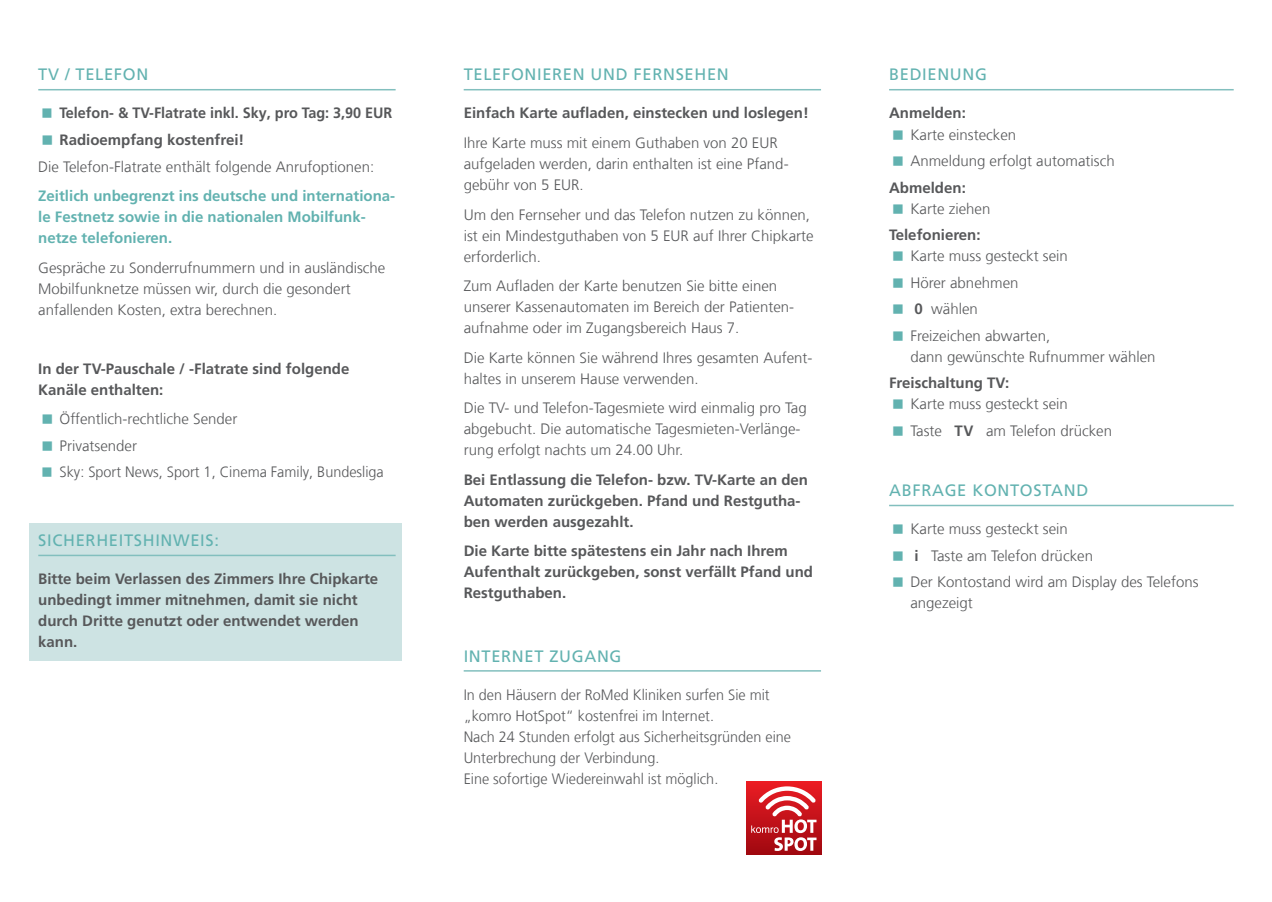
<style>
.page{position:relative;width:1272px;height:902px;background:#fff}
.page>*{position:absolute;margin:0;border:0;box-sizing:border-box;transform-origin:0 0}
.t1{font:16.5px "Frutiger LT Com";letter-spacing:.04em;color:#62b2b0}
.t2{font:300 15px/21px "Frutiger LT Com";color:#57585a}
.t3{font:700 15px/21px "Frutiger LT Com";color:#57585a}
.t4{font:300 15px/21px "Frutiger LT Com";color:#57585a;scale:.96 1}
.t5{font:700 15px/21px "Frutiger LT Com";color:#62b2b0}
.t6{font:700 15px/26.5px "Frutiger LT Com";color:#57585a;scale:.96 1}
.s1{font-weight:700}
</style>
<div class="page">
<div style="left:30px;top:523px;width:372px;height:137px;background:#cde3e3"></div>
<hr style="left:38px;top:89px;width:357px;height:1px;background:#82bfbe">
<hr style="left:38px;top:554px;width:357px;height:2px;background:#82bfbe">
<hr style="left:463px;top:89px;width:358px;height:1px;background:#82bfbe">
<hr style="left:463px;top:670px;width:358px;height:1px;background:#82bfbe">
<hr style="left:889px;top:89px;width:344px;height:1px;background:#82bfbe">
<hr style="left:889px;top:504px;width:344px;height:2px;background:#82bfbe">
<div style="left:746px;top:781px;width:75px;height:73px;background:linear-gradient(to bottom,#eb1c23,#a10e16)"></div>
<svg style="left:751px;top:786px;width:65px;height:64px"></svg>
<p class="t1" style="left:38px;top:65px;width:111px">TV / TELEFON</p>
<p class="t6" style="left:60px;top:100px;width:348px">Telefon- &amp; TV-Flatrate inkl. Sky, pro Tag: 3,90 EUR<br>Radioempfang kostenfrei!</p>
<p class="t2" style="left:38px;top:156px;width:337px">Die Telefon-Flatrate enthält folgende Anrufoptionen:</p>
<p class="t5" style="left:38px;top:185px;width:358px">Zeitlich unbegrenzt ins deutsche und internationa&shy;le Festnetz sowie in die nationalen Mobilfunk&shy;netze telefonieren.</p>
<p class="t2" style="left:38px;top:257px;width:349px">Gespräche zu Sonderrufnummern und in ausländische<br>Mobilfunknetze müssen wir, durch die gesondert anfallenden Kosten, extra berechnen.</p>
<p class="t3" style="left:38px;top:358px;width:312px">In der TV-Pauschale / -Flatrate sind folgende<br>Kanäle enthalten:</p>
<p class="t2" style="left:60px;top:406px;width:326px;line-height:26.5px">Öffentlich-rechtliche Sender<br>Privatsender<br>Sky: Sport News, Sport 1, Cinema Family, Bundesliga</p>
<p class="t1" style="left:38px;top:530px;width:182px">SICHERHEITSHINWEIS:</p>
<p class="t3" style="left:38px;top:568px;width:341px">Bitte beim Verlassen des Zimmers Ihre Chipkarte unbedingt immer mitnehmen, damit sie nicht durch Dritte genutzt oder entwendet werden kann.</p>
<p class="t1" style="left:463px;top:65px;width:266px">TELEFONIEREN UND FERNSEHEN</p>
<p class="t3" style="left:463px;top:103px;width:347px">Einfach Karte aufladen, einstecken und loslegen!</p>
<p class="t2" style="left:463px;top:132px;width:325px">Ihre Karte muss mit einem Guthaben von 20 EUR aufgeladen werden, darin enthalten ist eine Pfand&shy;gebühr von 5 EUR.</p>
<p class="t2" style="left:463px;top:204px;width:351px">Um den Fernseher und das Telefon nutzen zu können, ist ein Mindestguthaben von 5 EUR auf Ihrer Chipkarte erforderlich.</p>
<p class="t2" style="left:463px;top:275px;width:331px">Zum Aufladen der Karte benutzen Sie bitte einen unserer Kassenautomaten im Bereich der Patienten&shy;aufnahme oder im Zugangsbereich Haus 7.</p>
<p class="t2" style="left:463px;top:347px;width:350px">Die Karte können Sie während Ihres gesamten Aufent&shy;haltes in unserem Hause verwenden.</p>
<p class="t2" style="left:463px;top:397px;width:344px">Die TV- und Telefon-Tagesmiete wird einmalig pro Tag abgebucht. Die automatische Tagesmieten-Verlänge&shy;rung erfolgt nachts um 24.00 Uhr.</p>
<p class="t3" style="left:463px;top:469px;width:346px">Bei Entlassung die Telefon- bzw. TV-Karte an den<br>Automaten zurückgeben. Pfand und Restgutha&shy;ben werden ausgezahlt.</p>
<p class="t3" style="left:463px;top:540px;width:351px">Die Karte bitte spätestens ein Jahr nach Ihrem<br>Aufenthalt zurückgeben, sonst verfällt Pfand und<br>Restguthaben.</p>
<p class="t1" style="left:463px;top:646px;width:159px">INTERNET ZUGANG</p>
<p class="t4" style="left:463px;top:684px;width:342px">In den Häusern der RoMed Kliniken surfen Sie mit „komro HotSpot“ kostenfrei im Internet.<br>Nach 24 Stunden erfolgt aus Sicherheitsgründen eine Unterbrechung der Verbindung.<br>Eine sofortige Wiedereinwahl ist möglich.</p>
<p class="t1" style="left:889px;top:65px;width:99px">BEDIENUNG</p>
<p class="t3" style="left:889px;top:103px;width:78px">Anmelden:</p>
<p class="t2" style="left:910px;top:121px;width:206px;line-height:26.5px">Karte einstecken<br>Anmeldung erfolgt automatisch</p>
<p class="t3" style="left:889px;top:177px;width:78px">Abmelden:</p>
<p class="t2" style="left:910px;top:198px;width:81px">Karte ziehen</p>
<p class="t3" style="left:889px;top:224px;width:93px">Telefonieren:</p>
<p class="t2" style="left:910px;top:243px;width:159px;line-height:26.5px">Karte muss gesteckt sein<br>Hörer abnehmen<br><span class="s1">0</span> wählen<br>Freizeichen abwarten,</p>
<p class="t2" style="left:910px;top:346px;width:247px">dann gewünschte Rufnummer wählen</p>
<p class="t3" style="left:889px;top:372px;width:122px">Freischaltung TV:</p>
<p class="t2" style="left:910px;top:391px;width:203px;line-height:26.5px">Karte muss gesteckt sein<br>Taste <span class="s1">TV</span> am Telefon drücken</p>
<p class="t1" style="left:889px;top:480px;width:201px">ABFRAGE KONTOSTAND</p>
<p class="t2" style="left:910px;top:516px;width:290px;line-height:26.5px">Karte muss gesteckt sein<br><span class="s1">i</span> Taste am Telefon drücken<br>Der Kontostand wird am Display des Telefons</p>
<p class="t2" style="left:910px;top:592px;width:64px">angezeigt</p>
</div>
